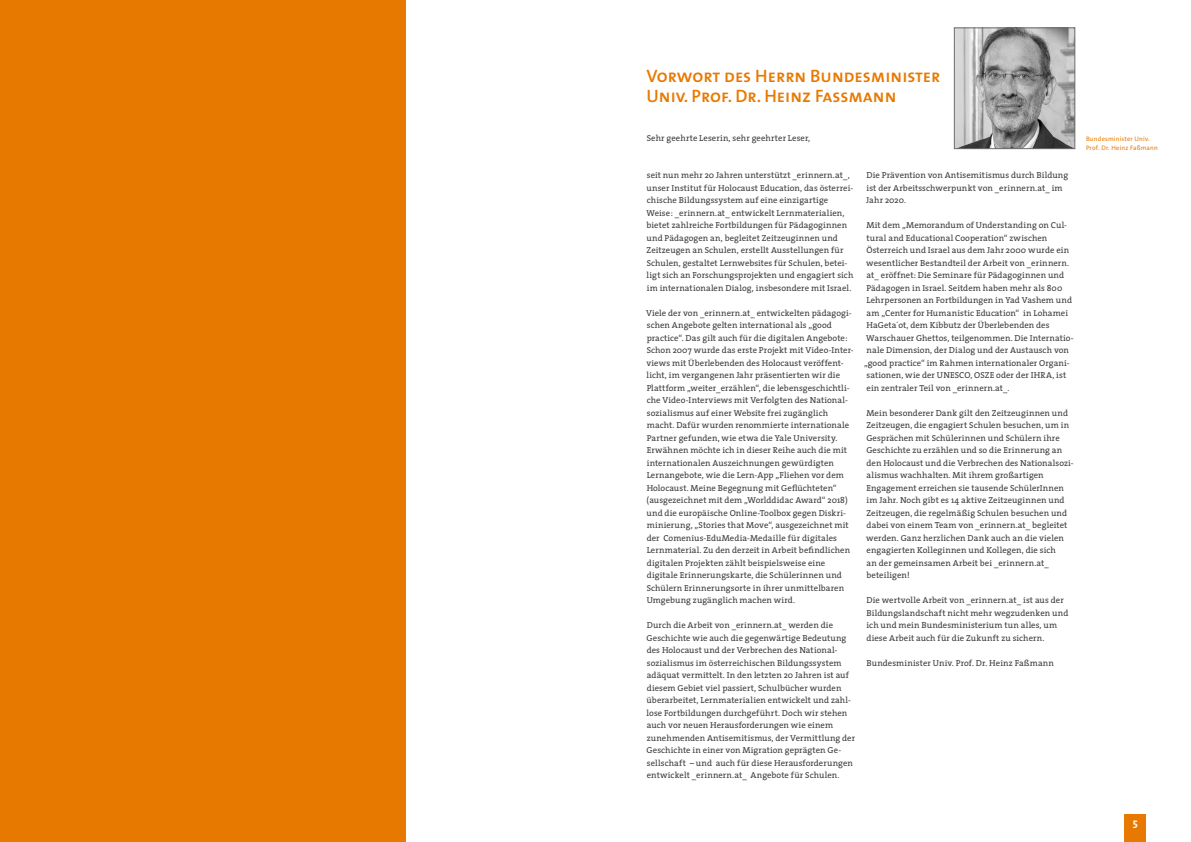
<style>
.page{position:relative;width:1191px;height:842px;background:#fff}
.page>*{position:absolute;margin:0;border:0;box-sizing:border-box;transform-origin:0 0}
.t1{font:18px/20px "The Sans Semi Bold Caps";color:#e87900}
.t2{font:11px "The Sans Bold Caps";color:#fff}
.t3{font:8.7px/12.5px "The Serif";letter-spacing:.005em;color:#3a3a39}
.t4{font:6.5px/9px "The Sans";letter-spacing:.025em;color:#e87900}
</style>
<div class="page">
<div style="left:1124px;top:814px;width:22px;height:28px;background:#e87900"></div>
<div style="left:0;top:0;width:405px;height:842px;background:#e87900"></div>
<img style="left:956px;top:30px;width:117px;height:117px">
<div style="left:954px;top:28px;width:121px;height:121px;border:1px solid #6e6e6e"></div>
<h1 class="t1" style="left:646px;top:66px;width:295px">Vorwort des Herrn Bundesminister<br>Univ. Prof. Dr. Heinz Fassmann</h1>
<p class="t3" style="left:646px;top:131px;width:165px">Sehr geehrte Leserin, sehr geehrter Leser,</p>
<p class="t3" style="left:646px;top:169px;width:208px">seit nun mehr 20 Jahren unterstützt _erinnern.at_, unser Institut für Holocaust Education, das österrei&shy;chische Bildungssystem auf eine einzigartige Weise: _erinnern.at_ entwickelt Lernmaterialien, bietet zahlreiche Fortbildungen für Pädagoginnen und Pädagogen an, begleitet Zeitzeuginnen und Zeitzeugen an Schulen, erstellt Ausstellungen für Schulen, gestaltet Lernwebsites für Schulen, betei&shy;ligt sich an Forschungsprojekten und engagiert sich im internationalen Dialog, insbesondere mit Israel.</p>
<p class="t3" style="left:646px;top:306px;width:209px">Viele der von _erinnern.at_ entwickelten pädagogi&shy;schen Angebote gelten international als „good practice“. Das gilt auch für die digitalen Angebote:<br>Schon 2007 wurde das erste Projekt mit Video-Inter&shy;views mit Überlebenden des Holocaust veröffent&shy;licht, im vergangenen Jahr präsentierten wir die Plattform „weiter_erzählen“, die lebensgeschichtli&shy;che Video-Interviews mit Verfolgten des National&shy;sozialismus auf einer Website frei zugänglich macht. Dafür wurden renommierte internationale Partner gefunden, wie etwa die Yale University.<br>Erwähnen möchte ich in dieser Reihe auch die mit internationalen Auszeichnungen gewürdigten Lernangebote, wie die Lern-App „Fliehen vor dem Holocaust. Meine Begegnung mit Geflüchteten“ (ausgezeichnet mit dem „Worlddidac Award“ 2018) und die europäische Online-Toolbox gegen Diskri&shy;minierung, „Stories that Move“, ausgezeichnet mit der Comenius-EduMedia-Medaille für digitales Lernmaterial. Zu den derzeit in Arbeit befindlichen digitalen Projekten zählt beispielsweise eine digitale Erinnerungskarte, die Schülerinnen und Schülern Erinnerungsorte in ihrer unmittelbaren Umgebung zugänglich machen wird.</p>
<p class="t3" style="left:646px;top:619px;width:210px">Durch die Arbeit von _erinnern.at_ werden die Geschichte wie auch die gegenwärtige Bedeutung des Holocaust und der Verbrechen des National&shy;sozialismus im österreichischen Bildungssystem adäquat vermittelt. In den letzten 20 Jahren ist auf diesem Gebiet viel passiert, Schulbücher wurden überarbeitet, Lernmaterialien entwickelt und zahl&shy;lose Fortbildungen durchgeführt. Doch wir stehen auch vor neuen Herausforderungen wie einem zunehmenden Antisemitismus, der Vermittlung der Geschichte in einer von Migration geprägten Ge&shy;sellschaft – und auch für diese Herausforderungen entwickelt _erinnern.at_ Angebote für Schulen.</p>
<p class="t3" style="left:866px;top:169px;width:203px">Die Prävention von Antisemitismus durch Bildung ist der Arbeitsschwerpunkt von _erinnern.at_ im<br>Jahr 2020.</p>
<p class="t3" style="left:864px;top:219px;width:211px">Mit dem „Memorandum of Understanding on Cul&shy;tural and Educational Cooperation“ zwischen Österreich und Israel aus dem Jahr 2000 wurde ein wesentlicher Bestandteil der Arbeit von _erinnern. at_ eröffnet: Die Seminare für Pädagoginnen und Pädagogen in Israel. Seitdem haben mehr als 800<br>Lehrpersonen an Fortbildungen in Yad Vashem und am „Center for Humanistic Education“ in Lohamei HaGeta´ot, dem Kibbutz der Überlebenden des Warschauer Ghettos, teilgenommen. Die Internatio&shy;nale Dimension, der Dialog und der Austausch von „good practice“ im Rahmen internationaler Organi&shy;sationen, wie der UNESCO, OSZE oder der IHRA, ist ein zentraler Teil von _erinnern.at_.</p>
<p class="t3" style="left:866px;top:406px;width:209px">Mein besonderer Dank gilt den Zeitzeuginnen und Zeitzeugen, die engagiert Schulen besuchen, um in Gesprächen mit Schülerinnen und Schülern ihre Geschichte zu erzählen und so die Erinnerung an den Holocaust und die Verbrechen des Nationalsozi&shy;alismus wachhalten. Mit ihrem großartigen Engagement erreichen sie tausende SchülerInnen im Jahr. Noch gibt es 14 aktive Zeitzeuginnen und Zeitzeugen, die regelmäßig Schulen besuchen und dabei von einem Team von _erinnern.at_ begleitet werden. Ganz herzlichen Dank auch an die vielen engagierten Kolleginnen und Kollegen, die sich<br>an der gemeinsamen Arbeit bei _erinnern.at_ beteiligen!</p>
<p class="t3" style="left:866px;top:594px;width:203px">Die wertvolle Arbeit von _erinnern.at_ ist aus der Bildungslandschaft nicht mehr wegzudenken und ich und mein Bundesministerium tun alles, um diese Arbeit auch für die Zukunft zu sichern.</p>
<p class="t3" style="left:866px;top:656px;width:189px">Bundesminister Univ. Prof. Dr. Heinz Faßmann</p>
<p class="t4" style="left:1086px;top:134px;width:73px">Bundesminister Univ.<br>Prof. Dr. Heinz Faßmann</p>
<p class="t2" style="left:1132px;top:815px;width:7px">5</p>
</div>
